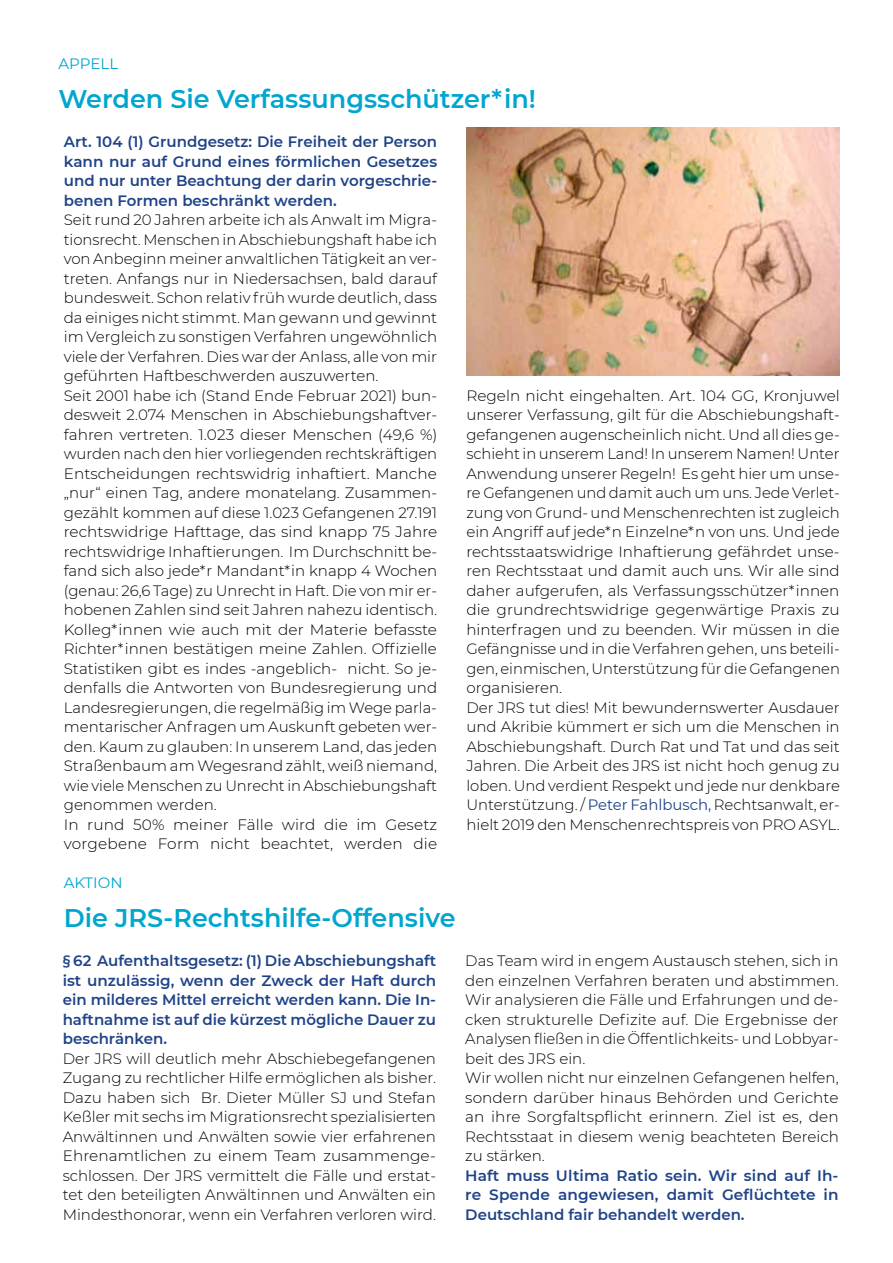
<style>
.page{position:relative;width:893px;height:1263px;background:#fff}
.page>*{position:absolute;margin:0;border:0;box-sizing:border-box;transform-origin:0 0}
.t1{font:600 25.5px "Montserrat";color:#00a6ce}
.t2{font:300 15px/19.5px "Montserrat";color:#000}
.t3{font:600 15px/19.5px "Montserrat";color:#1f4388;text-align:justify}
.t4{font:15px "Montserrat";color:#00a6ce}
.s1{font-weight:400;color:#1f4388}
</style>
<div class="page">
<img style="left:466px;top:128px;width:374px;height:247px">
<p class="t4" style="left:59px;top:53px;width:51px">Appell</p>
<h1 class="t1" style="left:59px;top:81px;width:479px">Werden Sie Verfassungsschützer*in!</h1>
<p class="t3" style="left:64px;top:131px;width:375px">Art. 104 (1) Grundgesetz: Die Freiheit der Person kann nur auf Grund eines förmlichen Gesetzes und nur unter Beachtung der darin vorgeschrie&shy;benen Formen beschränkt werden.</p>
<p class="t2" style="left:64px;top:210px;width:375px">Seit rund 20 Jahren arbeite ich als Anwalt im Migra&shy;tionsrecht. Menschen in Abschiebungshaft habe ich von Anbeginn meiner anwaltlichen Tätigkeit an ver&shy;treten. Anfangs nur in Niedersachsen, bald darauf bundesweit. Schon relativ früh wurde deutlich, dass da einiges nicht stimmt. Man gewann und gewinnt im Vergleich zu sonstigen Verfahren ungewöhnlich viele der Verfahren. Dies war der Anlass, alle von mir geführten Haftbeschwerden auszuwerten.<br>Seit 2001 habe ich (Stand Ende Februar 2021) bun&shy;desweit 2.074 Menschen in Abschiebungshaftver&shy;fahren vertreten. 1.023 dieser Menschen (49,6 %) wurden nach den hier vorliegenden rechtskräftigen Entscheidungen rechtswidrig inhaftiert. Manche „nur“ einen Tag, andere monatelang. Zusammen&shy;gezählt kommen auf diese 1.023 Gefangenen 27.191 rechtswidrige Hafttage, das sind knapp 75 Jahre rechtswidrige Inhaftierungen. Im Durchschnitt be&shy;fand sich also jede*r Mandant*in knapp 4 Wochen (genau: 26,6 Tage) zu Unrecht in Haft. Die von mir er&shy;hobenen Zahlen sind seit Jahren nahezu identisch.<br>Kolleg*innen wie auch mit der Materie befasste Richter*innen bestätigen meine Zahlen. Offizielle Statistiken gibt es indes -angeblich- nicht. So je&shy;denfalls die Antworten von Bundesregierung und Landesregierungen, die regelmäßig im Wege parla&shy;mentarischer Anfragen um Auskunft gebeten wer&shy;den. Kaum zu glauben: In unserem Land, das jeden Straßenbaum am Wegesrand zählt, weiß niemand, wie viele Menschen zu Unrecht in Abschiebungshaft genommen werden.<br>In rund 50% meiner Fälle wird die im Gesetz vorgebene Form nicht beachtet, werden die</p>
<p class="t4" style="left:64px;top:872px;width:60px">AKTION</p>
<h1 class="t1" style="left:64px;top:900px;width:393px">Die JRS-Rechtshilfe-Offensive</h1>
<p class="t2" style="left:466px;top:385px;width:375px">Regeln nicht eingehalten. Art. 104 GG, Kronjuwel unserer Verfassung, gilt für die Abschiebungshaft&shy;gefangenen augenscheinlich nicht. Und all dies ge&shy;schieht in unserem Land! In unserem Namen! Unter Anwendung unserer Regeln! Es geht hier um unse&shy;re Gefangenen und damit auch um uns. Jede Verlet&shy;zung von Grund- und Menschenrechten ist zugleich ein Angriff auf jede*n Einzelne*n von uns. Und jede rechtsstaatswidrige Inhaftierung gefährdet unse&shy;ren Rechtsstaat und damit auch uns. Wir alle sind daher aufgerufen, als Verfassungsschützer*innen die grundrechtswidrige gegenwärtige Praxis zu hinterfragen und zu beenden. Wir müssen in die Gefängnisse und in die Verfahren gehen, uns beteili&shy;gen, einmischen, Unterstützung für die Gefangenen organisieren.<br>Der JRS tut dies! Mit bewundernswerter Ausdauer und Akribie kümmert er sich um die Menschen in Abschiebungshaft. Durch Rat und Tat und das seit Jahren. Die Arbeit des JRS ist nicht hoch genug zu loben. Und verdient Respekt und jede nur denkbare Unterstützung. / <span class="s1">Peter Fahlbusch,</span> Rechtsanwalt, er&shy;hielt 2019 den Menschenrechtspreis von PRO ASYL.</p>
<p class="t3" style="left:63px;top:950px;width:375px">§ 62 Aufenthaltsgesetz: (1) Die Abschiebungshaft ist unzulässig, wenn der Zweck der Haft durch ein milderes Mittel erreicht werden kann. Die I n&shy;haftnahme ist auf die kürzest mögliche Dauer zu beschränken.</p>
<p class="t2" style="left:63px;top:1048px;width:375px;text-align:justify">Der JRS will deutlich mehr Abschiebegefangenen Zugang zu rechtlicher Hilfe ermöglichen als bisher.<br>Dazu haben sich Br. Dieter Müller SJ und Stefan Keßler mit sechs im Migrationsrecht spezialisierten Anwältinnen und Anwälten sowie vier erfahrenen Ehrenamtlichen zu einem Team zusammenge&shy;schlossen. Der JRS vermittelt die Fälle und erstat&shy;tet den beteiligten Anwältinnen und Anwälten ein Mindesthonorar, wenn ein Verfahren verloren wird.</p>
<p class="t2" style="left:465px;top:951px;width:375px">Das Team wird in engem Austausch stehen, sich in den einzelnen Verfahren beraten und abstimmen.<br>Wir analysieren die Fälle und Erfahrungen und de&shy;cken strukturelle Defizite auf. Die Ergebnisse der Analysen fließen in die Öffentlichkeits- und Lobbyar&shy;beit des JRS ein.<br>Wir wollen nicht nur einzelnen Gefangenen helfen, sondern darüber hinaus Behörden und Gerichte an ihre Sorgfaltspflicht erinnern. Ziel ist es, den Rechtsstaat in diesem wenig beachteten Bereich zu stärken.</p>
<p class="t3" style="left:465px;top:1165px;width:375px">Haft muss Ultima Ratio sein. Wir sind auf I h&shy;re Spende angewiesen, damit Geflüchtete in Deutschland fair behandelt werden.</p>
</div>
